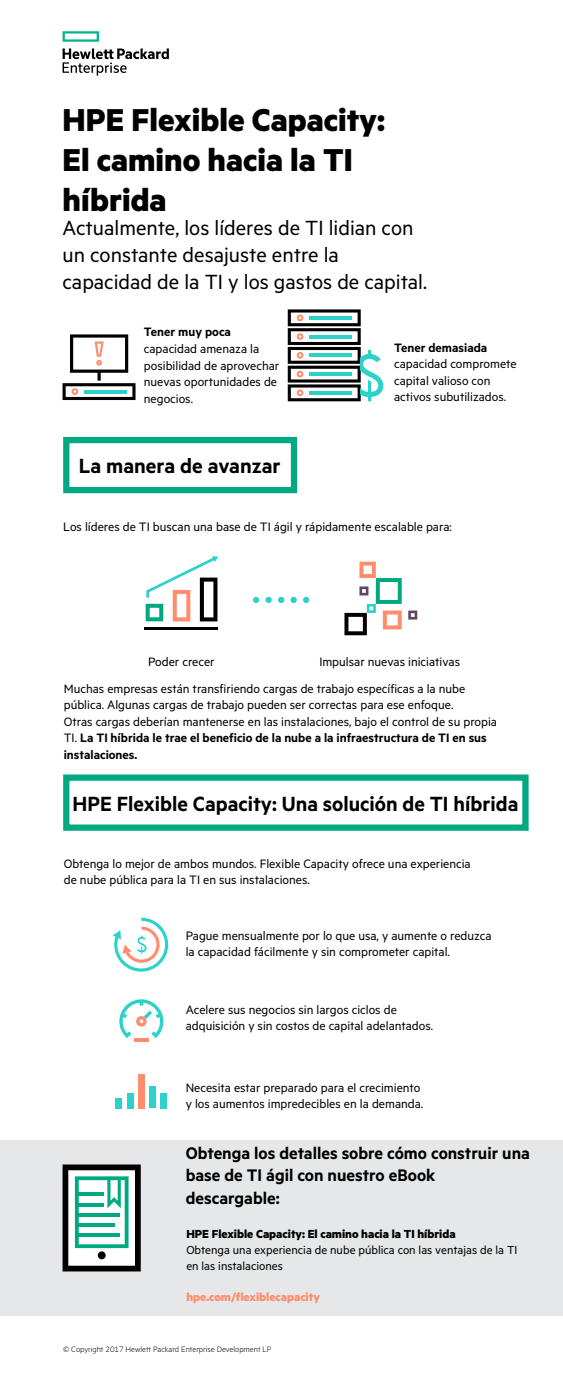
<style>
.page{position:relative;width:563px;height:1394px;background:#fff}
.page>*{position:absolute;margin:0;border:0;box-sizing:border-box;transform-origin:0 0}
.t1{font:700 35.62px/40px "Metric HPE";color:#000}
.t2{font:23.12px/26.9px "Metric HPE";color:#000}
.t3{font:600 23.12px "Metric HPE";color:#000}
.t4{font:600 18.88px/22.6px "Metric HPE";color:#000}
.t5{font:13.75px/16.5px "Metric HPE";color:#000}
.t6{font:600 13.75px "Metric HPE";color:#000}
.t7{font:13.12px/15.8px "Metric HPE";color:#000}
.t8{font:700 13.12px "Metric HPE";color:#000}
.t9{font:700 13.12px "Metric HPE";color:#ff8d6d}
.t10{font:300 8.75px "Metric HPE";color:#000}
.s1{font-weight:600}
</style>
<div class="page">
<svg style="left:63px;top:31px;width:36px;height:11px"></svg>
<svg style="left:63px;top:49px;width:106px;height:27px"></svg>
<div style="left:0;top:1140px;width:562px;height:175px;background:#e6e7e8"></div>
<div style="left:63px;top:437px;width:234px;height:56px;border:6px solid #01a982"></div>
<div style="left:63px;top:774px;width:465px;height:57px;border:6px solid #01a982"></div>
<svg style="left:62px;top:334px;width:73px;height:66px"></svg>
<svg style="left:288px;top:309px;width:95px;height:92px"></svg>
<hr style="left:144px;top:627px;width:74px;height:2px;background:#000">
<svg style="left:146px;top:556px;width:72px;height:65px"></svg>
<svg style="left:408px;top:610px;width:9px;height:9px"></svg>
<svg style="left:344px;top:562px;width:57px;height:73px"></svg>
<div style="left:265px;top:597px;width:7px;height:6px;background:#2ad2c9;border-radius:50%"></div>
<svg style="left:253px;top:597px;width:6px;height:6px"></svg>
<svg style="left:278px;top:597px;width:6px;height:6px"></svg>
<div style="left:290px;top:597px;width:7px;height:6px;background:#2ad2c9;border-radius:50%"></div>
<svg style="left:303px;top:597px;width:6px;height:6px"></svg>
<svg style="left:63px;top:1164px;width:78px;height:107px;background:#96b1aa"></svg>
<hr style="left:78px;top:1192px;width:26px;height:4px;background:#01a982">
<hr style="left:78px;top:1203px;width:26px;height:3px;background:#01a982">
<hr style="left:78px;top:1213px;width:41px;height:3px;background:#01a982">
<hr style="left:78px;top:1223px;width:36px;height:3px;background:#01a982">
<hr style="left:78px;top:1234px;width:41px;height:3px;background:#01a982">
<svg style="left:112px;top:918px;width:56px;height:53px"></svg>
<hr style="left:134px;top:1038px;width:15px;height:3px;background:#ff8d6d">
<svg style="left:119px;top:999px;width:44px;height:39px"></svg>
<div style="left:116px;top:1098px;width:6px;height:10px;background:#2ad2c9"></div>
<div style="left:127px;top:1093px;width:6px;height:15px;background:#2ad2c9"></div>
<div style="left:161px;top:1093px;width:6px;height:15px;background:#2ad2c9"></div>
<div style="left:138px;top:1074px;width:6px;height:34px;background:#ff8d6d"></div>
<div style="left:149px;top:1086px;width:7px;height:22px;background:#2ad2c9"></div>
<h1 class="t1" style="left:62px;top:98px;width:324px">HPE Flexible Capacity:<br>El camino hacia la TI híbrida</h1>
<h2 class="t2" style="left:62px;top:214px;width:366px">Actualmente, los líderes de TI lidian con un constante desajuste entre la capacidad de la TI y los gastos de capital.</h2>
<p class="t6" style="left:144px;top:324px;width:89px">Tener muy poca</p>
<p class="t5" style="left:144px;top:340px;width:137px">capacidad amenaza la posibilidad de aprovechar nuevas oportunidades de negocios.</p>
<h2 class="t3" style="left:79px;top:452px;width:203px">La manera de avanzar</h2>
<p class="t6" style="left:394px;top:339px;width:95px">Tener demasiada</p>
<p class="t5" style="left:394px;top:355px;width:124px">capacidad compromete capital valioso con activos subutilizados.</p>
<p class="t5" style="left:63px;top:518px;width:390px">Los líderes de TI buscan una base de TI ágil y rápidamente escalable para:</p>
<p class="t5" style="left:148px;top:653px;width:68px">Poder crecer</p>
<p class="t5" style="left:319px;top:653px;width:142px">Impulsar nuevas iniciativas</p>
<p class="t5" style="left:64px;top:680px;width:434px">Muchas empresas están transfiriendo cargas de trabajo específicas a la nube pública. Algunas cargas de trabajo pueden ser correctas para ese enfoque.<br>Otras cargas deberían mantenerse en las instalaciones, bajo el control de su propia TI. <span class="s1">La TI híbrida le trae el beneficio de la nube a la infraestructura de TI en sus instalaciones.</span></p>
<h2 class="t3" style="left:72px;top:790px;width:447px">HPE Flexible Capacity: Una solución de TI híbrida</h2>
<p class="t5" style="left:64px;top:855px;width:408px">Obtenga lo mejor de ambos mundos. Flexible Capacity ofrece una experiencia de nube pública para la TI en sus instalaciones.</p>
<p class="t5" style="left:186px;top:927px;width:307px">Pague mensualmente por lo que usa, y aumente o reduzca la capacidad fácilmente y sin comprometer capital.</p>
<p class="t5" style="left:186px;top:1001px;width:249px">Acelere sus negocios sin largos ciclos de adquisición y sin costos de capital adelantados.</p>
<p class="t5" style="left:186px;top:1079px;width:239px">Necesita estar preparado para el crecimiento y los aumentos impredecibles en la demanda.</p>
<h3 class="t4" style="left:186px;top:1141px;width:345px">Obtenga los detalles sobre cómo construir una base de TI ágil con nuestro eBook descargable:</h3>
<p class="t8" style="left:186px;top:1226px;width:271px">HPE Flexible Capacity: El camino hacia la TI híbrida</p>
<p class="t7" style="left:186px;top:1241px;width:332px">Obtenga una experiencia de nube pública con las ventajas de la TI en las instalaciones</p>
<p class="t9" style="left:186px;top:1289px;width:135px">hpe.com/flexiblecapacity</p>
<p class="t10" style="left:63px;top:1343px;width:210px">© Copyright 2017 Hewlett Packard Enterprise Development LP</p>
</div>
